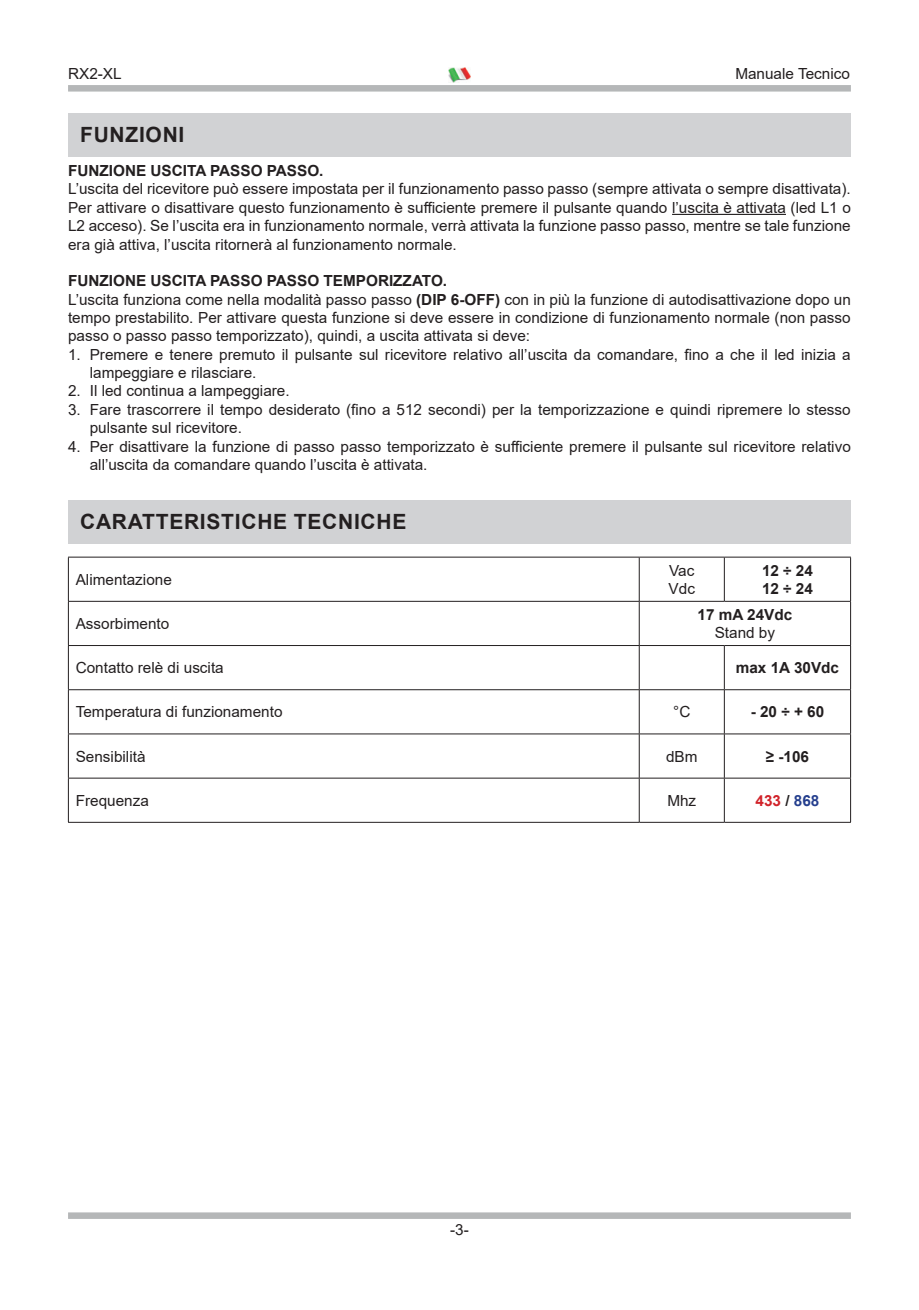
<style>
.page{position:relative;width:919px;height:1310px;background:#fff}
.page>*{position:absolute;margin:0;border:0;box-sizing:border-box;transform-origin:0 0}
.t1{font:700 21px "Arial";letter-spacing:.035em;color:#231f20}
.t2{font:15.3px/18.3px "Arial";color:#231f20}
.t3{font:700 15.3px/18.3px "Arial";color:#231f20}
.t4{font:700 15.3px "Arial";color:#d1232a}
.s1{font-weight:700}
.s2{color:#231f20}
.s3{color:#253f8e}
</style>
<div class="page">
<hr style="left:672px;top:214px;width:114px;height:1px;background:#231f20">
<div style="left:68px;top:1212px;width:782px;height:7px;background:#b5b7b8"></div>
<div style="left:68px;top:85px;width:782px;height:7px;background:#b5b7b8"></div>
<img style="left:448px;top:67px;width:23px;height:15px">
<hr style="left:68px;top:689px;width:571px;height:1px;background:#231f20">
<hr style="left:68px;top:690px;width:1px;height:43px;background:#231f20">
<hr style="left:639px;top:689px;width:85px;height:1px;background:#231f20">
<hr style="left:638px;top:690px;width:1px;height:43px;background:#231f20">
<hr style="left:724px;top:689px;width:126px;height:1px;background:#231f20">
<hr style="left:723px;top:690px;width:1px;height:43px;background:#231f20">
<hr style="left:850px;top:690px;width:1px;height:43px;background:#231f20">
<hr style="left:68px;top:733px;width:571px;height:1px;background:#231f20">
<hr style="left:639px;top:733px;width:85px;height:1px;background:#231f20">
<hr style="left:724px;top:733px;width:126px;height:1px;background:#231f20">
<hr style="left:68px;top:556px;width:571px;height:1px;background:#231f20">
<hr style="left:68px;top:557px;width:1px;height:44px;background:#231f20">
<hr style="left:639px;top:556px;width:85px;height:1px;background:#231f20">
<hr style="left:638px;top:557px;width:1px;height:44px;background:#231f20">
<hr style="left:724px;top:556px;width:126px;height:1px;background:#231f20">
<hr style="left:723px;top:557px;width:1px;height:44px;background:#231f20">
<hr style="left:850px;top:557px;width:1px;height:44px;background:#231f20">
<hr style="left:68px;top:601px;width:571px;height:1px;background:#231f20">
<hr style="left:68px;top:601px;width:1px;height:44px;background:#231f20">
<hr style="left:639px;top:601px;width:85px;height:1px;background:#231f20">
<hr style="left:638px;top:601px;width:1px;height:44px;background:#231f20">
<hr style="left:724px;top:601px;width:126px;height:1px;background:#231f20">
<hr style="left:850px;top:601px;width:1px;height:44px;background:#231f20">
<hr style="left:68px;top:645px;width:571px;height:1px;background:#231f20">
<hr style="left:68px;top:646px;width:1px;height:43px;background:#231f20">
<hr style="left:639px;top:645px;width:85px;height:1px;background:#231f20">
<hr style="left:638px;top:646px;width:1px;height:43px;background:#231f20">
<hr style="left:724px;top:645px;width:126px;height:1px;background:#231f20">
<hr style="left:723px;top:646px;width:1px;height:43px;background:#231f20">
<hr style="left:850px;top:646px;width:1px;height:43px;background:#231f20">
<hr style="left:68px;top:734px;width:1px;height:44px;background:#231f20">
<hr style="left:638px;top:734px;width:1px;height:44px;background:#231f20">
<hr style="left:723px;top:734px;width:1px;height:44px;background:#231f20">
<hr style="left:850px;top:734px;width:1px;height:44px;background:#231f20">
<hr style="left:68px;top:777px;width:571px;height:1px;background:#231f20">
<hr style="left:68px;top:778px;width:1px;height:44px;background:#231f20">
<hr style="left:639px;top:777px;width:85px;height:1px;background:#231f20">
<hr style="left:638px;top:778px;width:1px;height:44px;background:#231f20">
<hr style="left:724px;top:777px;width:126px;height:1px;background:#231f20">
<hr style="left:723px;top:778px;width:1px;height:44px;background:#231f20">
<hr style="left:850px;top:778px;width:1px;height:44px;background:#231f20">
<hr style="left:68px;top:822px;width:571px;height:1px;background:#231f20">
<hr style="left:639px;top:822px;width:85px;height:1px;background:#231f20">
<hr style="left:724px;top:822px;width:126px;height:1px;background:#231f20">
<div style="left:68px;top:500px;width:782px;height:43px;background:#d1d2d4"></div>
<div style="left:68px;top:113px;width:782px;height:43px;background:#d1d2d4"></div>
<p class="t2" style="left:68px;top:64px;width:55px">RX2-XL</p>
<p class="t2" style="left:735px;top:64px;width:116px">Manuale Tecnico</p>
<h1 class="t1" style="left:80px;top:120px;width:106px">FUNZIONI</h1>
<p class="t3" style="left:68px;top:162px;width:257px">FUNZIONE USCITA PASSO PASSO.</p>
<p class="t2" style="left:68px;top:180px;width:784px;text-align:justify">L’uscita del ricevitore può essere impostata per il funzionamento passo passo (sempre attivata o sempre disattivata).<br>Per attivare o disattivare questo funzionamento è sufficiente premere il pulsante quando l’uscita è attivata (led L1 o L2 acceso). Se l’uscita era in funzionamento normale, verrà attivata la funzione passo passo, mentre se tale funzione era già attiva, l’uscita ritornerà al funzionamento normale.</p>
<p class="t2" style="left:68px;top:272px;width:784px"><span class="s1">FUNZIONE USCITA PASSO PASSO TEMPORIZZATO.<br></span>L’uscita funziona come nella modalità passo passo <span class="s1">(DIP 6-OFF)</span> con in più la funzione di autodisattivazione dopo un tempo prestabilito. Per attivare questa funzione si deve essere in condizione di funzionamento normale (non passo passo o passo passo temporizzato), quindi, a uscita attivata si deve:</p>
<p class="t2" style="left:90px;top:345px;width:762px;text-indent:-22px">1. Premere e tenere premuto il pulsante sul ricevitore relativo all’uscita da comandare, fino a che il led inizia a lampeggiare e rilasciare.</p>
<p class="t2" style="left:68px;top:382px;width:223px">2. Il led continua a lampeggiare.</p>
<p class="t2" style="left:90px;top:400px;width:762px;text-indent:-22px">3. Fare trascorrere il tempo desiderato (fino a 512 secondi) per la temporizzazione e quindi ripremere lo stesso pulsante sul ricevitore.</p>
<p class="t2" style="left:90px;top:437px;width:762px;text-indent:-22px">4. Per disattivare la funzione di passo passo temporizzato è sufficiente premere il pulsante sul ricevitore relativo all’uscita da comandare quando l’uscita è attivata.</p>
<h1 class="t1" style="left:80px;top:507px;width:328px">CARATTERISTICHE TECNICHE</h1>
<p class="t2" style="left:76px;top:570px;width:98px">Alimentazione</p>
<p class="t2" style="left:668px;top:561px;width:28px">Vac<br>Vdc</p>
<p class="t3" style="left:762px;top:561px;width:52px">12 ÷ 24<br>12 ÷ 24</p>
<p class="t2" style="left:76px;top:614px;width:95px">Assorbimento</p>
<p class="t3" style="left:697px;top:605px;width:96px">17 mA 24Vdc</p>
<p class="t2" style="left:714px;top:623px;width:62px">Stand by</p>
<p class="t2" style="left:76px;top:658px;width:149px">Contatto relè di uscita</p>
<p class="t3" style="left:735px;top:659px;width:105px">max 1A 30Vdc</p>
<p class="t2" style="left:76px;top:703px;width:208px">Temperatura di funzionamento</p>
<p class="t2" style="left:673px;top:703px;width:19px">°C</p>
<p class="t3" style="left:750px;top:703px;width:75px">- 20 ÷ + 60</p>
<p class="t2" style="left:76px;top:747px;width:71px">Sensibilità</p>
<p class="t2" style="left:666px;top:747px;width:33px">dBm</p>
<p class="t3" style="left:765px;top:747px;width:45px">≥ -106</p>
<p class="t2" style="left:76px;top:791px;width:75px">Frequenza</p>
<p class="t2" style="left:667px;top:791px;width:30px">Mhz</p>
<p class="t4" style="left:755px;top:789px;width:65px">433 <span class="s2">/</span> <span class="s3">868</span></p>
<p class="t2" style="left:450px;top:1220px;width:20px">-3-</p>
</div>
